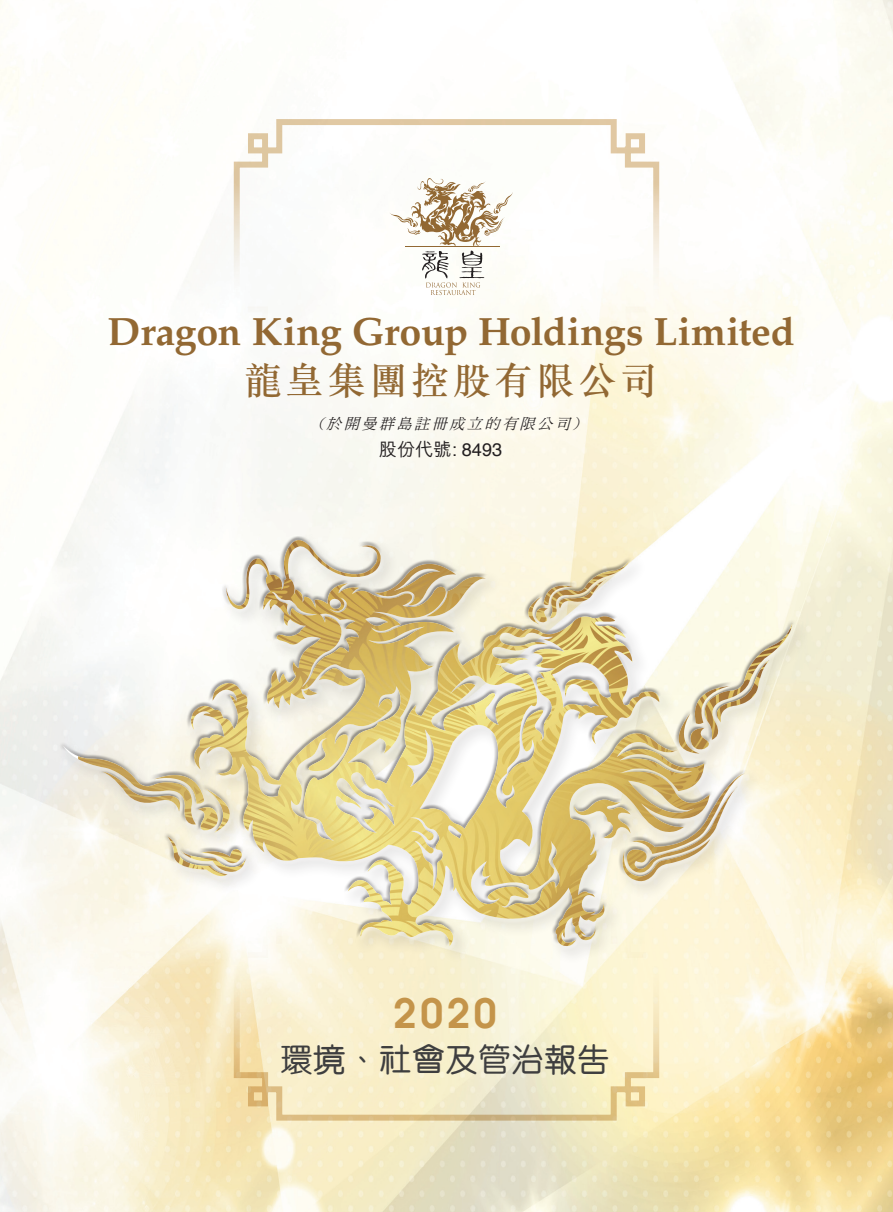
<style>
.page{position:relative;width:893px;height:1212px;background:#fff}
.page>*{position:absolute;margin:0;border:0;box-sizing:border-box;transform-origin:0 0}
.t1{font:600 40.5px "Avant Garde LT";color:#c4944a}
.t2{font:700 39.45px "Palatino LT Std";letter-spacing:-.01em;color:#926833}
.t3{font:500 37.95px "M Sung HK";letter-spacing:.1em;color:#926833}
.t4{font:500 33px "M Yuen HK";color:#3e3e3f}
.t5{font:18.15px "Helvetica";color:#231f20}
.t6{font:italic 14.7px "DF Ming Md HK BF";color:#231f20}
.s1{font-family:"M Hei HK";font-weight:500}
</style>
<div class="page">
<img style="left:0;top:0;width:893px;height:1212px">
<svg style="left:232px;top:965px;width:429px;height:157px;background:#f5ecc9"></svg>
<div style="left:56px;top:532px;width:756px;height:433px;background:#231f20;opacity:.1"></div>
<svg style="left:63px;top:536px;width:730px;height:410px"></svg>
<img style="left:186px;top:545px;width:180px;height:235px">
<svg style="left:232px;top:118px;width:429px;height:239px"></svg>
<p class="t2" style="left:108px;top:309px;width:689px">Dragon King Group Holdings Limited</p>
<p class="t3" style="left:244px;top:355px;width:415px">龍皇集團控股有限公司</p>
<p class="t6" style="left:316px;top:416px;width:269px">(於開曼群島註冊成立的有限公司(</p>
<p class="t5" style="left:379px;top:435px;width:125px"><span class="s1">股份代號</span>: 8493</p>
<p class="t1" style="left:394px;top:987px;width:104px">2020</p>
<p class="t4" style="left:280px;top:1043px;width:331px">環境、社會及管治報告</p>
</div>
